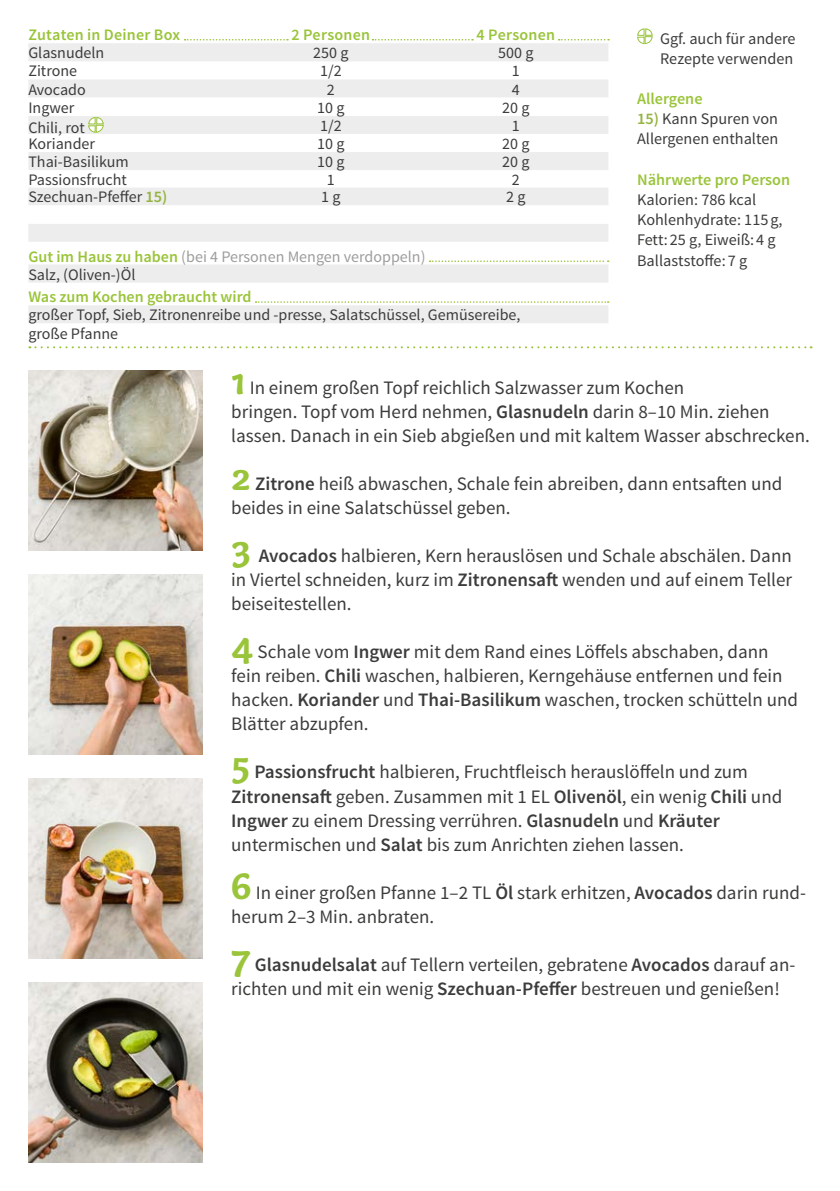
<style>
.page{position:relative;width:840px;height:1191px;background:#fff}
.page>*{position:absolute;margin:0;border:0;box-sizing:border-box;transform-origin:0 0}
.FRONT___BACK_Running{font:19px/24px "Source Sans Pro";color:#3c3c3b}
.BACK_Text_next_to_ta{font:16.2px/20.2px "Source Sans Pro";color:#3c3c3b}
.BACK_Text_next_to_ta-2{font:600 16.2px "Source Sans Pro";color:#9ac43a}
.BACK_Table_Content_L{font:16px "Source Sans Pro";color:#3c3c3b}
.BACK_Table_Content_C{font:16px "Source Sans Pro";color:#3c3c3b}
.BACK_Table_Content_C-2{font:16px "Source Sans Pro";color:#9d9d9c}
.BACK_Table_Header_CE{font:600 16px "Source Sans Pro";letter-spacing:.015em;color:#9ac43a}
.BACK_Table_Content_L-2{font:600 16px "Source Sans Pro";color:#9ac43a}
.s1{font-weight:600;font-size:16.2px;color:#95b441}
.s2{font-weight:600;color:#95b441}
.s3{font-weight:600;color:#9ac43a}
.s4{font-family:"Capucine Basic";font-weight:700;font-size:40px;color:#9ac43a}
.s5{font-weight:600}
</style>
<div class="page">
<div style="left:555px;top:37px;width:63px;height:14px;background:#000;opacity:.2"></div>
<svg style="left:558px;top:39px;width:50px;height:1px"></svg>
<div style="left:182px;top:37px;width:115px;height:14px;background:#000;opacity:.2"></div>
<svg style="left:184px;top:39px;width:104px;height:1px"></svg>
<div style="left:369px;top:37px;width:113px;height:14px;background:#000;opacity:.2"></div>
<svg style="left:372px;top:39px;width:101px;height:1px"></svg>
<img style="left:28px;top:982px;width:175px;height:180px">
<img style="left:28px;top:778px;width:175px;height:180px">
<img style="left:28px;top:370px;width:175px;height:180px">
<img style="left:28px;top:574px;width:175px;height:180px">
<svg style="left:29px;top:346px;width:782px;height:2px"></svg>
<svg style="left:637px;top:28px;width:16px;height:17px"></svg>
<svg style="left:28px;top:43px;width:580px;height:54px;fill:#ededed"></svg>
<svg style="left:28px;top:116px;width:580px;height:207px;fill:#ededed"></svg>
<svg style="left:88px;top:116px;width:16px;height:17px"></svg>
<svg style="left:429px;top:260px;width:179px;height:2px"></svg>
<svg style="left:255px;top:301px;width:353px;height:2px"></svg>
<p class="BACK_Table_Header_CE" style="left:28px;top:25px;width:153px">Zutaten in Deiner Box</p>
<p class="BACK_Table_Header_CE" style="left:291px;top:25px;width:80px">2 Personen</p>
<p class="BACK_Table_Header_CE" style="left:476px;top:25px;width:80px">4 Personen</p>
<p class="BACK_Table_Content_L" style="left:28px;top:43px;width:77px">Glasnudeln</p>
<p class="BACK_Table_Content_C" style="left:313px;top:43px;width:37px">250 g</p>
<p class="BACK_Table_Content_C" style="left:498px;top:43px;width:37px">500 g</p>
<p class="BACK_Table_Content_L" style="left:28px;top:61px;width:50px">Zitrone</p>
<p class="BACK_Table_Content_C" style="left:320px;top:61px;width:23px">1/2</p>
<p class="BACK_Table_Content_C" style="left:511px;top:61px;width:9px">1</p>
<p class="BACK_Table_Content_L" style="left:28px;top:79px;width:59px">Avocado</p>
<p class="BACK_Table_Content_C" style="left:327px;top:79px;width:9px">2</p>
<p class="BACK_Table_Content_C" style="left:511px;top:79px;width:9px">4</p>
<p class="BACK_Table_Content_L" style="left:28px;top:97px;width:47px">Ingwer</p>
<p class="BACK_Table_Content_C" style="left:317px;top:97px;width:29px">10 g</p>
<p class="BACK_Table_Content_C" style="left:502px;top:97px;width:29px">20 g</p>
<p class="BACK_Table_Content_L" style="left:28px;top:117px;width:58px">Chili, rot</p>
<p class="BACK_Table_Content_C" style="left:320px;top:116px;width:23px">1/2</p>
<p class="BACK_Table_Content_C" style="left:511px;top:116px;width:9px">1</p>
<p class="BACK_Table_Content_L" style="left:28px;top:134px;width:68px">Koriander</p>
<p class="BACK_Table_Content_C" style="left:317px;top:134px;width:29px">10 g</p>
<p class="BACK_Table_Content_C" style="left:502px;top:134px;width:29px">20 g</p>
<p class="BACK_Table_Content_L" style="left:28px;top:152px;width:102px">Thai-Basilikum</p>
<p class="BACK_Table_Content_C" style="left:317px;top:152px;width:29px">10 g</p>
<p class="BACK_Table_Content_C" style="left:502px;top:152px;width:29px">20 g</p>
<p class="BACK_Table_Content_L" style="left:28px;top:169px;width:100px">Passionsfrucht</p>
<p class="BACK_Table_Content_C" style="left:327px;top:169px;width:9px">1</p>
<p class="BACK_Table_Content_C" style="left:511px;top:169px;width:9px">2</p>
<p class="BACK_Table_Content_L" style="left:28px;top:187px;width:140px">Szechuan-Pfeffer <span class="s1">15)</span></p>
<p class="BACK_Table_Content_C" style="left:321px;top:187px;width:21px">1 g</p>
<p class="BACK_Table_Content_C" style="left:506px;top:187px;width:21px">2 g</p>
<p class="BACK_Text_next_to_ta" style="left:659px;top:29px;width:137px">Ggf. auch für andere<br>Rezepte verwenden</p>
<p class="BACK_Text_next_to_ta-2" style="left:636px;top:88px;width:67px">Allergene</p>
<p class="BACK_Text_next_to_ta" style="left:636px;top:109px;width:143px"><span class="s2">15)</span> Kann Spuren von<br>Allergenen enthalten</p>
<p class="BACK_Text_next_to_ta-2" style="left:636px;top:169px;width:154px">Nährwerte pro Person</p>
<p class="BACK_Text_next_to_ta" style="left:636px;top:190px;width:120px">Kalorien: 786 kcal</p>
<p class="BACK_Text_next_to_ta" style="left:636px;top:210px;width:147px">Kohlenhydrate: 115g,<br>Fett: 25 g, Eiweiß: 4 g</p>
<p class="BACK_Text_next_to_ta" style="left:636px;top:250px;width:111px">Ballaststoffe: 7 g</p>
<p class="BACK_Table_Content_C-2" style="left:28px;top:246px;width:398px"><span class="s3">Gut im Haus zu haben</span> (bei 4 Personen Mengen verdoppeln)</p>
<p class="BACK_Table_Content_C" style="left:28px;top:264px;width:108px">Salz, (Oliven-)Öl</p>
<p class="BACK_Table_Content_L-2" style="left:28px;top:287px;width:224px">Was zum Kochen gebraucht wird</p>
<p class="BACK_Table_Content_L" style="left:28px;top:305px;width:493px">großer Topf, Sieb, Zitronenreibe und -presse, Salatschüssel, Gemüsereibe,</p>
<p class="BACK_Table_Content_L" style="left:28px;top:323px;width:91px">große Pfanne</p>
<p class="FRONT___BACK_Running" style="left:231px;top:376px;width:579px"><span class="s4">1</span> In einem großen Topf reichlich Salzwasser zum Kochen<br>bringen. Topf vom Herd nehmen, <span class="s5">Glasnudeln</span> darin 8–10 Min. ziehen lassen. Danach in ein Sieb abgießen und mit kaltem Wasser abschrecken.</p>
<p class="FRONT___BACK_Running" style="left:231px;top:472px;width:552px"><span class="s4">2</span> <span class="s5">Zitrone</span> heiß abwaschen, Schale fein abreiben, dann entsaften und beides in eine Salatschüssel geben.</p>
<p class="FRONT___BACK_Running" style="left:231px;top:544px;width:562px;text-align:justify"><span class="s4">3</span> <span class="s5">Avocados</span> halbieren, Kern herauslösen und Schale abschälen. Dann in Viertel schneiden, kurz im <span class="s5">Zitronensaft</span> wenden und auf einem Teller beiseitestellen.</p>
<p class="FRONT___BACK_Running" style="left:231px;top:640px;width:568px"><span class="s4">4</span> Schale vom <span class="s5">Ingwer</span> mit dem Rand eines Löffels abschaben, dann fein reiben. <span class="s5">Chili</span> waschen, halbieren, Kerngehäuse entfernen und fein hacken. <span class="s5">Koriander</span> und <span class="s5">Thai-Basilikum</span> waschen, trocken schütteln und Blätter abzupfen.</p>
<p class="FRONT___BACK_Running" style="left:231px;top:760px;width:552px"><span class="s4">5</span> <span class="s5">Passionsfrucht</span> halbieren, Fruchtfleisch herauslöffeln und zum <span class="s5">Zitronensaft</span> geben. Zusammen mit 1 EL <span class="s5">Olivenöl</span>, ein wenig <span class="s5">Chili</span> und <span class="s5">Ingwer</span> zu einem Dressing verrühren. <span class="s5">Glasnudeln</span> und <span class="s5">Kräuter </span>untermischen und <span class="s5">Salat</span> bis zum Anrichten ziehen lassen.</p>
<p class="FRONT___BACK_Running" style="left:231px;top:880px;width:576px"><span class="s4">6</span> In einer großen Pfanne 1–2 TL <span class="s5">Öl</span> stark erhitzen, <span class="s5">Avocados</span> darin rund&shy;herum 2–3 Min. anbraten.</p>
<p class="FRONT___BACK_Running" style="left:231px;top:952px;width:565px"><span class="s4">7</span> <span class="s5">Glasnudelsalat</span> auf Tellern verteilen, gebratene <span class="s5">Avocados</span> darauf an&shy;richten und mit ein wenig <span class="s5">Szechuan-Pfeffer</span> bestreuen und genießen!</p>
</div>
